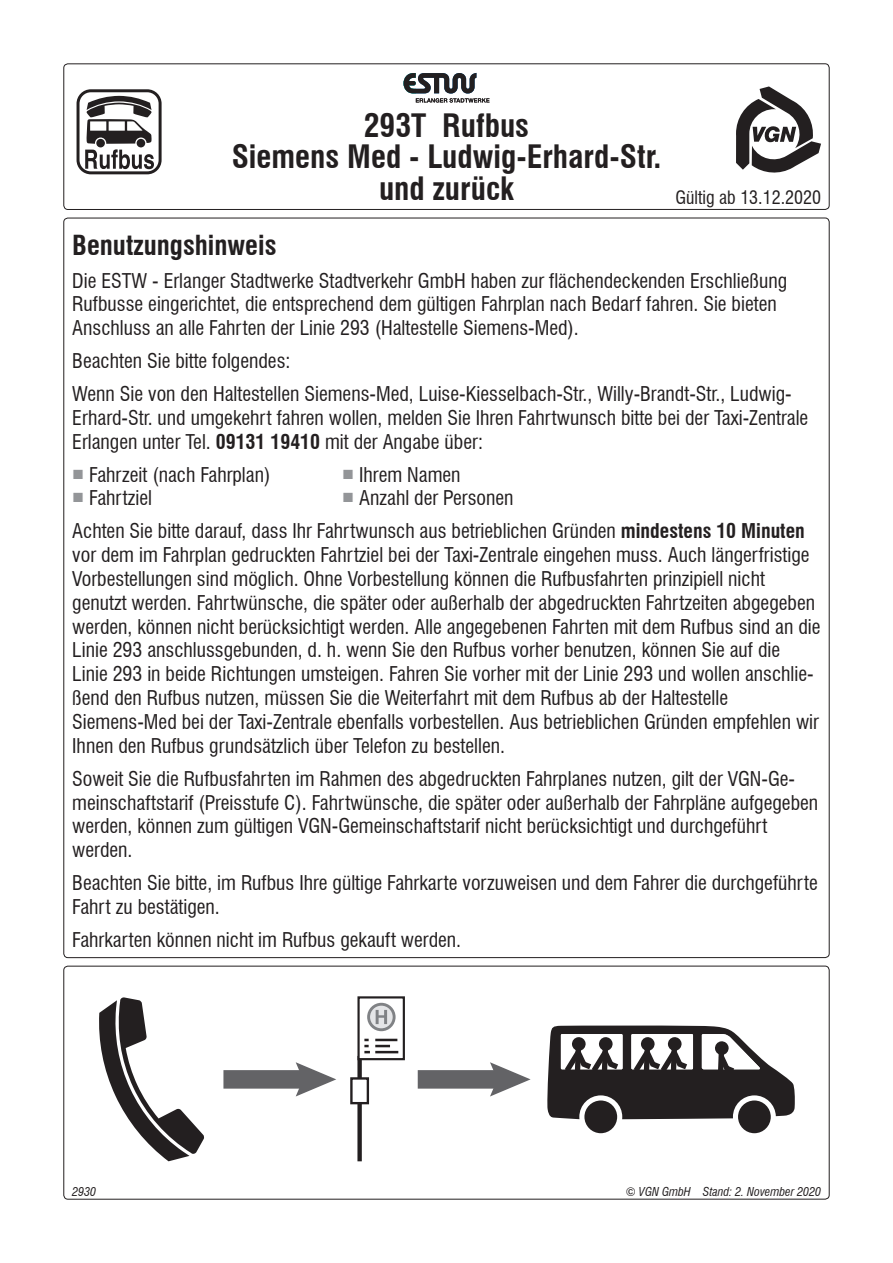
<style>
.page{position:relative;width:893px;height:1263px;background:#fff}
.page>*{position:absolute;margin:0;border:0;box-sizing:border-box;transform-origin:0 0}
.t1{font:700 condensed 31.5px/31.5px "Swiss 721 BT";color:#231f20;text-align:center}
.t2{font:700 condensed 27px "Swiss 721 BT";color:#231f20}
.t3{font:condensed 19.8px/23.9px "Swiss 721 BT";color:#231f20}
.t4{font:condensed 18px "Swiss 721 BT";color:#231f20}
.t5{font:italic condensed 12px "Swiss 721 BT";color:#231f20}
.s1{font-weight:700}
</style>
<div class="page">
<div style="left:63px;top:63px;width:767px;height:147px;border:1px solid #231f20;border-radius:4px"></div>
<div style="left:63px;top:966px;width:767px;height:233px;border:1px solid #231f20;border-radius:4px"></div>
<svg style="left:99px;top:997px;width:105px;height:164px"></svg>
<div style="left:357px;top:1056px;width:5px;height:105px;background:#231f20"></div>
<div style="left:359px;top:997px;width:45px;height:62px;background:#fff"></div>
<div style="left:357px;top:996px;width:48px;height:64px;border:2px solid #231f20"></div>
<svg style="left:369px;top:1004px;width:25px;height:26px"></svg>
<div style="left:367px;top:1003px;width:29px;height:28px;border:3px solid #808285;border-radius:50%"></div>
<svg style="left:376px;top:1010px;width:11px;height:14px"></svg>
<hr style="left:375px;top:1039px;width:22px;height:2px;background:#231f20">
<hr style="left:375px;top:1051px;width:23px;height:2px;background:#231f20">
<svg style="left:364px;top:1039px;width:26px;height:14px"></svg>
<div style="left:351px;top:1078px;width:17px;height:25px;background:#fff"></div>
<div style="left:350px;top:1077px;width:19px;height:27px;border:2px solid #231f20"></div>
<div style="left:223px;top:1070px;width:86px;height:18px;background:#636366"></div>
<svg style="left:296px;top:1062px;width:40px;height:34px"></svg>
<div style="left:418px;top:1070px;width:85px;height:18px;background:#636366"></div>
<svg style="left:490px;top:1062px;width:41px;height:34px"></svg>
<div style="left:738px;top:1100px;width:33px;height:33px;background:#231f20;border-radius:50%"></div>
<div style="left:584px;top:1100px;width:33px;height:33px;background:#231f20;border-radius:50%"></div>
<svg style="left:547px;top:1025px;width:248px;height:94px"></svg>
<div style="left:715px;top:1041px;width:14px;height:14px;background:#231f20;border-radius:50%"></div>
<svg style="left:736px;top:86px;width:85px;height:87px"></svg>
<div style="left:77px;top:89px;width:85px;height:85px;border:3px solid #231f20;border-radius:13px"></div>
<svg style="left:85px;top:96px;width:69px;height:73px"></svg>
<div style="left:137px;top:139px;width:8px;height:8px;background:#231f20;border-radius:50%"></div>
<div style="left:96px;top:139px;width:9px;height:8px;background:#231f20;border-radius:50%"></div>
<svg style="left:403px;top:73px;width:86px;height:30px"></svg>
<h1 class="t1" style="left:232px;top:110px;width:431px">293T Rufbus<br>Siemens Med - Ludwig-Erhard-Str. und zurück</h1>
<p class="t4" style="left:675px;top:187px;width:147px">Gültig ab 13.12.2020</p>
<h2 class="t2" style="left:72px;top:229px;width:206px">Benutzungshinweis</h2>
<p class="t3" style="left:72px;top:268px;width:716px">Die ESTW - Erlanger Stadtwerke Stadtverkehr GmbH haben zur flächendeckenden Erschließung<br>Rufbusse eingerichtet, die entsprechend dem gültigen Fahrplan nach Bedarf fahren. Sie bieten<br>Anschluss an alle Fahrten der Linie 293 (Haltestelle Siemens-Med).</p>
<p class="t3" style="left:72px;top:344px;width:721px;line-height:32.8px">Beachten Sie bitte folgendes:<br>Wenn Sie von den Haltestellen Siemens-Med, Luise-Kiesselbach-Str., Willy-Brandt-Str., Ludwig-</p>
<p class="t3" style="left:72px;top:406px;width:737px">Erhard-Str. und umgekehrt fahren wollen, melden Sie Ihren Fahrtwunsch bitte bei der Taxi-Zentrale<br>Erlangen unter Tel. <span class="s1">09131 19410</span> mit der Angabe über:</p>
<p class="t3" style="left:72px;top:462px;width:200px"><sup>■</sup> Fahrzeit (nach Fahrplan)</p>
<p class="t3" style="left:342px;top:462px;width:120px"><sup>■</sup> Ihrem Namen</p>
<p class="t3" style="left:72px;top:486px;width:81px"><sup>■</sup> Fahrtziel</p>
<p class="t3" style="left:72px;top:482px;width:734px;line-height:32.8px;text-indent:270px"><sup>■</sup> Anzahl der Personen<br>Achten Sie bitte darauf, dass Ihr Fahrtwunsch aus betrieblichen Gründen <span class="s1">mindestens 10 Minuten</span></p>
<p class="t3" style="left:72px;top:543px;width:750px">vor dem im Fahrplan gedruckten Fahrtziel bei der Taxi-Zentrale eingehen muss. Auch längerfristige Vorbestellungen sind möglich. Ohne Vorbestellung können die Rufbusfahrten prinzipiell nicht genutzt werden. Fahrtwünsche, die später oder außerhalb der abgedruckten Fahrtzeiten abgegeben werden, können nicht berücksichtigt werden. Alle angegebenen Fahrten mit dem Rufbus sind an die Linie 293 anschlussgebunden, d. h. wenn Sie den Rufbus vorher benutzen, können Sie auf die Linie 293 in beide Richtungen umsteigen. Fahren Sie vorher mit der Linie 293 und wollen anschlie&shy;ßend den Rufbus nutzen, müssen Sie die Weiterfahrt mit dem Rufbus ab der Haltestelle Siemens-Med bei der Taxi-Zentrale ebenfalls vorbestellen. Aus betrieblichen Gründen empfehlen wir Ihnen den Rufbus grundsätzlich über Telefon zu bestellen.</p>
<p class="t3" style="left:72px;top:767px;width:747px">Soweit Sie die Rufbusfahrten im Rahmen des abgedruckten Fahrplanes nutzen, gilt der VGN-Ge&shy;meinschaftstarif (Preisstufe C). Fahrtwünsche, die später oder außerhalb der Fahrpläne aufgegeben werden, können zum gültigen VGN-Gemeinschaftstarif nicht berücksichtigt und durchgeführt werden.</p>
<p class="t3" style="left:72px;top:871px;width:747px">Beachten Sie bitte, im Rufbus Ihre gültige Fahrkarte vorzuweisen und dem Fahrer die durchgeführte<br>Fahrt zu bestätigen.</p>
<p class="t3" style="left:72px;top:928px;width:390px">Fahrkarten können nicht im Rufbus gekauft werden.</p>
<p class="t5" style="left:72px;top:1185px;width:25px">2930</p>
<p class="t5" style="left:626px;top:1185px;width:197px">© VGN GmbH Stand: 2. November 2020</p>
</div>
